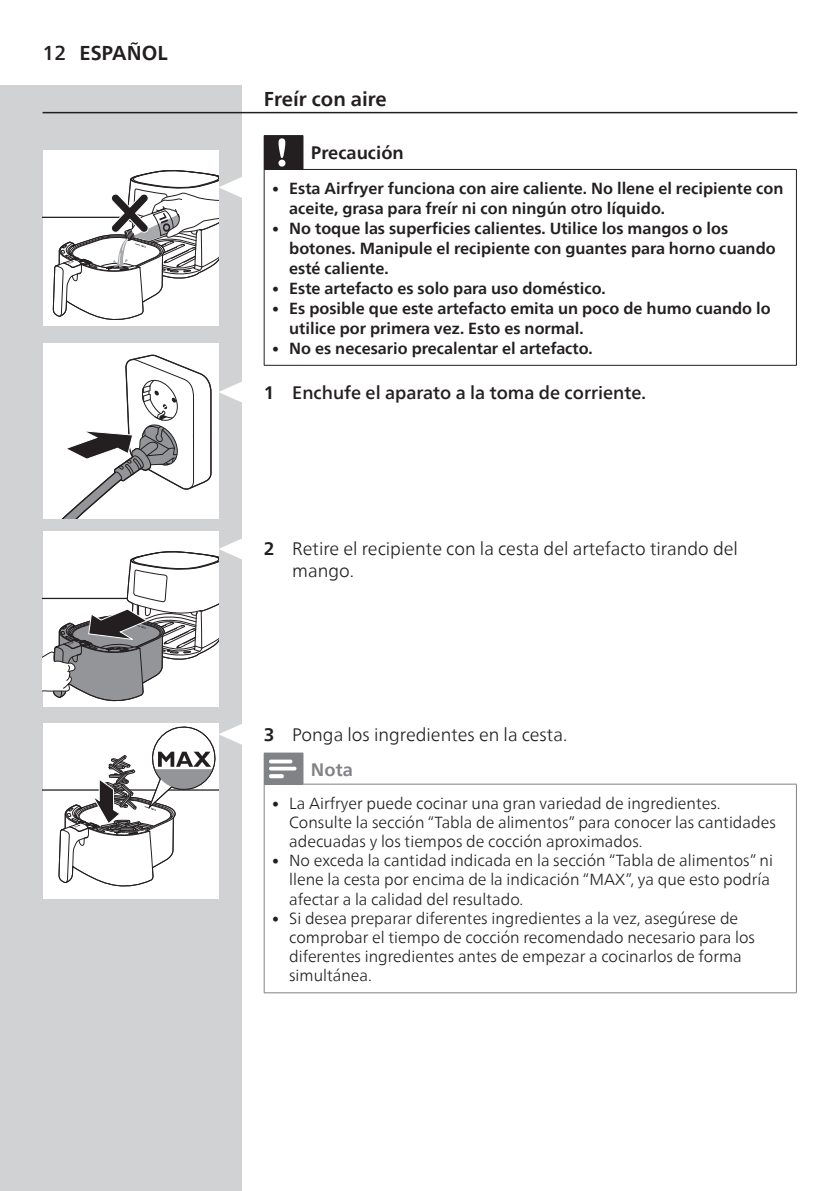
<style>
.page{position:relative;width:840px;height:1191px;background:#fff}
.page>*{position:absolute;margin:0;border:0;box-sizing:border-box;transform-origin:0 0}
.t1{font:700 20px "Neue Frutiger World";color:#231f20}
.t2{font:300 18px/21.6px "Neue Frutiger World";color:#231f20}
.t3{font:500 18px "Neue Frutiger World";color:#231f20}
.t4{font:700 18px "Neue Frutiger World";color:#231f20}
.t5{font:300 16px/19.2px "Neue Frutiger World";color:#231f20}
.t6{font:700 16px/20px "Neue Frutiger World";color:#231f20}
.s1{font-weight:500}
.s2{font-weight:300;font-size:14.2px}
.s3{font-weight:700}
.s4{font-weight:700;color:#808285}
.s5{font-size:14.2px}
</style>
<div class="page">
<div style="left:0;top:85px;width:241px;height:1106px;background:#d1d2d4"></div>
<hr style="left:43px;top:112px;width:754px;height:1px;background:#231f20">
<div style="left:264px;top:136px;width:39px;height:33px;background:#231f20"></div>
<hr style="left:264px;top:135px;width:39px;height:1px;background:#231f20">
<hr style="left:795px;top:170px;width:1px;height:195px;background:#231f20">
<hr style="left:264px;top:169px;width:1px;height:196px;background:#231f20">
<hr style="left:264px;top:365px;width:39px;height:1px;background:#231f20">
<hr style="left:303px;top:365px;width:493px;height:1px;background:#231f20">
<hr style="left:302px;top:169px;width:494px;height:1px;background:#231f20">
<svg style="left:278px;top:138px;width:7px;height:29px"></svg>
<div style="left:264px;top:753px;width:39px;height:31px;background:#808285"></div>
<hr style="left:795px;top:784px;width:1px;height:208px;background:#808285">
<hr style="left:264px;top:784px;width:1px;height:208px;background:#808285">
<hr style="left:264px;top:992px;width:39px;height:1px;background:#808285">
<hr style="left:303px;top:992px;width:493px;height:1px;background:#808285">
<hr style="left:264px;top:752px;width:39px;height:1px;background:#808285">
<hr style="left:302px;top:784px;width:494px;height:1px;background:#808285">
<svg style="left:269px;top:759px;width:27px;height:19px"></svg>
<div style="left:43px;top:150px;width:175px;height:176px;background:#fff"></div>
<hr style="left:43px;top:217px;width:175px;height:1px;background:#231f20">
<svg style="left:52px;top:170px;width:190px;height:156px"></svg>
<svg style="left:218px;top:381px;width:24px;height:22px"></svg>
<div style="left:43px;top:343px;width:175px;height:175px;background:#fff"></div>
<svg style="left:62px;top:354px;width:150px;height:164px"></svg>
<div style="left:43px;top:531px;width:175px;height:176px;background:#fff"></div>
<svg style="left:43px;top:537px;width:199px;height:170px"></svg>
<div style="left:43px;top:722px;width:175px;height:176px;background:#fff"></div>
<hr style="left:43px;top:789px;width:175px;height:1px;background:#231f20">
<svg style="left:57px;top:723px;width:185px;height:175px"></svg>
<p class="t1" style="left:43px;top:35px;width:127px"><span class="s1">12</span> ESPAÑOL</p>
<p class="t1" style="left:264px;top:82px;width:124px">Freír con aire</p>
<p class="t4" style="left:311px;top:137px;width:94px">Precaución</p>
<p class="t6" style="left:289px;top:178px;width:495px;text-indent:-17px"><span class="s2">•</span> Esta Airfryer funciona con aire caliente. No llene el recipiente con aceite, grasa para freír ni con ningún otro líquido.</p>
<p class="t6" style="left:289px;top:218px;width:487px;text-indent:-17px"><span class="s2">•</span> No toque las superficies calientes. Utilice los mangos o los botones. Manipule el recipiente con guantes para horno cuando esté caliente.</p>
<p class="t6" style="left:272px;top:278px;width:335px"><span class="s2">•</span> Este artefacto es solo para uso doméstico.</p>
<p class="t6" style="left:289px;top:298px;width:482px;text-indent:-17px"><span class="s2">•</span> Es posible que este artefacto emita un poco de humo cuando lo utilice por primera vez. Esto es normal.</p>
<p class="t6" style="left:272px;top:338px;width:322px"><span class="s2">•</span> No es necesario precalentar el artefacto.</p>
<p class="t3" style="left:264px;top:377px;width:383px"><span class="s3">1</span> Enchufe el aparato a la toma de corriente.</p>
<p class="t2" style="left:292px;top:538px;width:447px;text-indent:-28px"><span class="s3">2</span> Retire el recipiente con la cesta del artefacto tirando del mango.</p>
<p class="t2" style="left:311px;top:717px;width:257px;line-height:34.8px;text-indent:-47px"><span class="s3">3</span> Ponga los ingredientes en la cesta.<br><span class="s4">Nota</span></p>
<p class="t5" style="left:289px;top:793px;width:488px;text-indent:-17px"><span class="s5">•</span> La Airfryer puede cocinar una gran variedad de ingredientes.<br>Consulte la sección “Tabla de alimentos” para conocer las cantidades adecuadas y los tiempos de cocción aproximados.</p>
<p class="t5" style="left:289px;top:851px;width:485px;text-indent:-17px"><span class="s5">•</span> No exceda la cantidad indicada en la sección “Tabla de alimentos” ni llene la cesta por encima de la indicación “MAX”, ya que esto podría afectar a la calidad del resultado.</p>
<p class="t5" style="left:289px;top:908px;width:467px;text-indent:-17px"><span class="s5">•</span> Si desea preparar diferentes ingredientes a la vez, asegúrese de comprobar el tiempo de cocción recomendado necesario para los diferentes ingredientes antes de empezar a cocinarlos de forma simultánea.</p>
</div>
